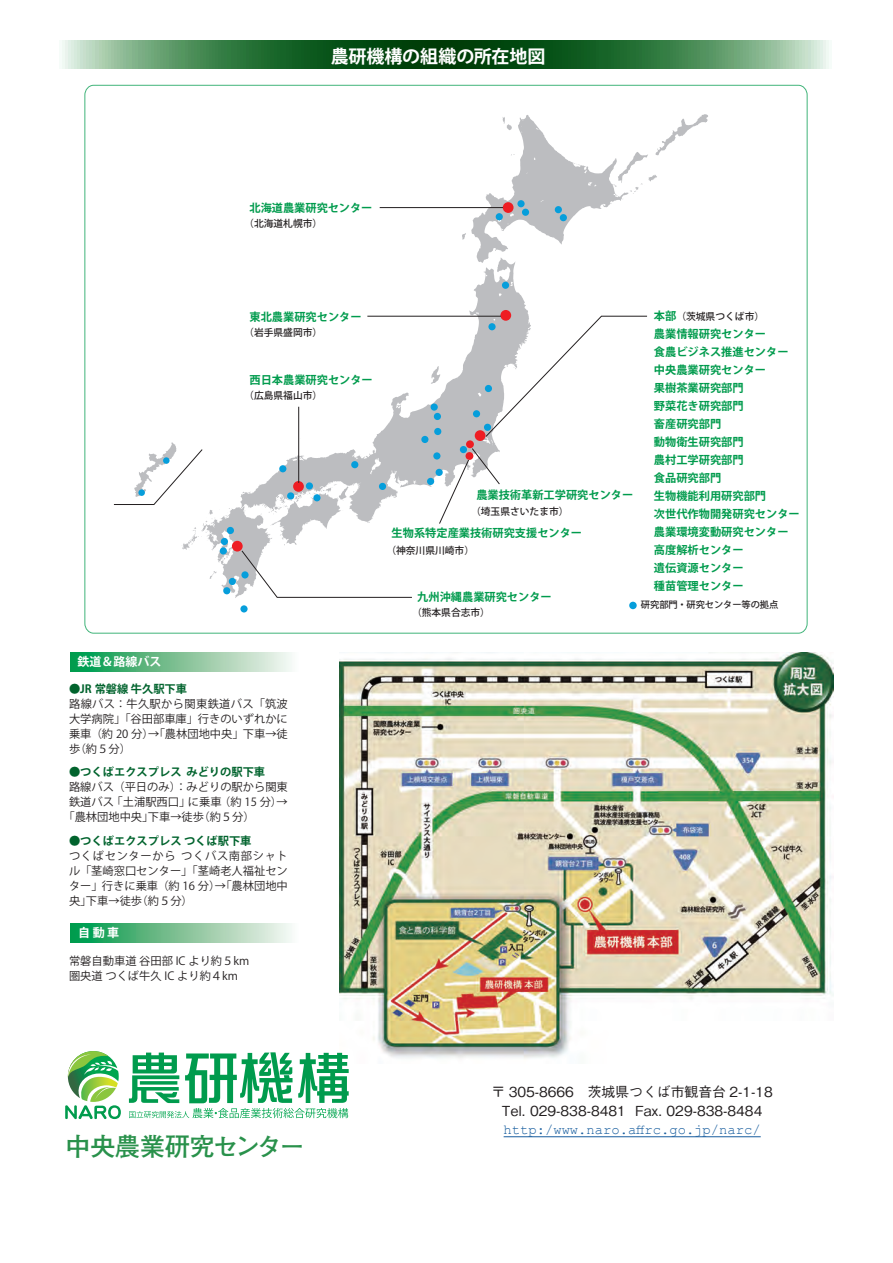
<style>
.page{position:relative;width:893px;height:1263px;background:#fff}
.page>*{position:absolute;margin:0;border:0;box-sizing:border-box;transform-origin:0 0}
.t1{font:700 25.5px "Futo Go B101 Pr 6 N";letter-spacing:-.025em;color:#29914b}
.t2{font:700 18px "Koz Go Pro";letter-spacing:-.005em;color:#fff}
.t3{font:500 13.8px/19.2px "Gothic BBB Pr 6 N";color:#231f20;text-align:center}
.t4{font:13.8px "Courier New";color:#175d9e}
.t5{font:700 12px "Koz Go Pro";color:#fff}
.t6{font:11.25px/15px "Koz Go Pro";color:#231f20}
.t7{font:700 11.25px/18px "Koz Go Pro";color:#009b4d}
.t8{font:700 11.25px "Koz Go Pro";color:#01632d}
.t9{font:500 9.75px "Koz Go Pro";color:#231f20}
.t10{font:500 9.3px "Koz Go Pro";letter-spacing:-.005em;color:#231f20}
.s1{color:#01632d}
.s2{font-weight:700;color:#01632d}
.s3{font-weight:700;font-size:11.25px;color:#009b4d}
</style>
<div class="page">
<svg style="left:62px;top:40px;width:767px;height:28px;background:#3f7c4b"></svg>
<svg style="left:182px;top:114px;width:526px;height:484px"></svg>
<div style="left:555px;top:206px;width:7px;height:7px;background:#069edb;border-radius:50%"></div>
<div style="left:560px;top:214px;width:7px;height:7px;background:#069edb;border-radius:50%"></div>
<div style="left:502px;top:282px;width:7px;height:7px;background:#069edb;border-radius:50%"></div>
<div style="left:496px;top:213px;width:7px;height:7px;background:#069edb;border-radius:50%"></div>
<div style="left:517px;top:200px;width:8px;height:7px;background:#069edb;border-radius:50%"></div>
<div style="left:522px;top:209px;width:7px;height:7px;background:#069edb;border-radius:50%"></div>
<div style="left:473px;top:410px;width:7px;height:7px;background:#069edb;border-radius:50%"></div>
<div style="left:434px;top:428px;width:7px;height:7px;background:#069edb;border-radius:50%"></div>
<div style="left:460px;top:446px;width:7px;height:7px;background:#069edb;border-radius:50%"></div>
<div style="left:431px;top:403px;width:7px;height:8px;background:#069edb;border-radius:50%"></div>
<div style="left:436px;top:469px;width:7px;height:7px;background:#069edb;border-radius:50%"></div>
<div style="left:427px;top:478px;width:7px;height:7px;background:#069edb;border-radius:50%"></div>
<div style="left:379px;top:483px;width:7px;height:7px;background:#069edb;border-radius:50%"></div>
<div style="left:351px;top:461px;width:7px;height:7px;background:#069edb;border-radius:50%"></div>
<div style="left:313px;top:494px;width:8px;height:7px;background:#069edb;border-radius:50%"></div>
<div style="left:279px;top:465px;width:7px;height:7px;background:#069edb;border-radius:50%"></div>
<div style="left:227px;top:527px;width:7px;height:7px;background:#069edb;border-radius:50%"></div>
<div style="left:221px;top:538px;width:7px;height:7px;background:#069edb;border-radius:50%"></div>
<div style="left:306px;top:482px;width:7px;height:7px;background:#069edb;border-radius:50%"></div>
<div style="left:421px;top:436px;width:7px;height:7px;background:#069edb;border-radius:50%"></div>
<div style="left:433px;top:452px;width:7px;height:7px;background:#069edb;border-radius:50%"></div>
<div style="left:434px;top:413px;width:7px;height:7px;background:#069edb;border-radius:50%"></div>
<div style="left:240px;top:605px;width:8px;height:7px;background:#069edb;border-radius:50%"></div>
<div style="left:229px;top:578px;width:7px;height:7px;background:#069edb;border-radius:50%"></div>
<div style="left:287px;top:492px;width:7px;height:7px;background:#069edb;border-radius:50%"></div>
<div style="left:220px;top:547px;width:7px;height:7px;background:#069edb;border-radius:50%"></div>
<div style="left:223px;top:587px;width:7px;height:7px;background:#069edb;border-radius:50%"></div>
<div style="left:500px;top:310px;width:11px;height:11px;background:#ee1d23;border-radius:50%"></div>
<div style="left:503px;top:202px;width:11px;height:11px;background:#ee1d23;border-radius:50%"></div>
<div style="left:475px;top:430px;width:10px;height:11px;background:#ee1d23;border-radius:50%"></div>
<div style="left:466px;top:440px;width:8px;height:8px;background:#ee1d23;border-radius:50%"></div>
<div style="left:293px;top:481px;width:11px;height:11px;background:#ee1d23;border-radius:50%"></div>
<div style="left:232px;top:541px;width:11px;height:10px;background:#ee1d23;border-radius:50%"></div>
<hr style="left:298px;top:407px;width:1px;height:76px;background:#231f20">
<svg style="left:241px;top:550px;width:171px;height:48px"></svg>
<svg style="left:485px;top:316px;width:162px;height:121px"></svg>
<hr style="left:367px;top:316px;width:134px;height:1px;background:#231f20">
<svg style="left:439px;top:448px;width:61px;height:76px"></svg>
<hr style="left:380px;top:207px;width:123px;height:1px;background:#231f20">
<div style="left:629px;top:602px;width:8px;height:7px;background:#069edb;border-radius:50%"></div>
<svg style="left:113px;top:442px;width:90px;height:63px"></svg>
<div style="left:163px;top:457px;width:7px;height:7px;background:#069edb;border-radius:50%"></div>
<div style="left:138px;top:489px;width:7px;height:7px;background:#069edb;border-radius:50%"></div>
<svg style="left:71px;top:652px;width:221px;height:19px;background:#7cc499"></svg>
<svg style="left:71px;top:923px;width:221px;height:19px;background:#7cc499"></svg>
<img style="left:340px;top:652px;width:493px;height:407px">
<svg style="left:65px;top:1051px;width:56px;height:68px"></svg>
<svg style="left:129px;top:1052px;width:220px;height:66px"></svg>
<hr style="left:504px;top:1136px;width:257px;height:1px;background:#175d9e">
<h2 class="t2" style="left:331px;top:45px;width:216px">農研機構の組織の所在地図</h2>
<p class="t7" style="left:250px;top:200px;width:124px">北海道農業研究センター</p>
<p class="t9" style="left:244px;top:217px;width:79px">（北海道札幌市）</p>
<p class="t7" style="left:250px;top:308px;width:114px">東北農業研究センター</p>
<p class="t9" style="left:244px;top:326px;width:79px">（岩手県盛岡市）</p>
<p class="t7" style="left:250px;top:372px;width:125px">西日本農業研究センター</p>
<p class="t9" style="left:244px;top:389px;width:79px">（広島県福山市）</p>
<p class="t5" style="left:78px;top:654px;width:85px">鉄道＆路線バス</p>
<p class="t8" style="left:69px;top:681px;width:120px">●JR 常磐線 牛久駅下車</p>
<p class="t6" style="left:69px;top:696px;width:220px;text-align:justify">路線バス：牛久駅から関東鉄道バス「筑波大学病院」「谷田部車庫」行きのいずれかに乗車（約 20 分）→「農林団地中央」下車→徒歩（約５分）</p>
<p class="t8" style="left:69px;top:765px;width:198px">●つくばエクスプレス みどりの駅下車</p>
<p class="t6" style="left:69px;top:780px;width:220px">路線バス（平日のみ）：みどりの駅から関東</p>
<p class="t6" style="left:69px;top:795px;width:220px">鉄道バス「土浦駅西口」に乗車（約 15 分）→</p>
<p class="t6" style="left:63px;top:810px;width:193px">「農林団地中央」下車→徒歩（約５分）</p>
<p class="t6" style="left:69px;top:833px;width:220px"><span class="s1">●</span><span class="s2">つくばエクスプレス つくば駅下車<br></span>つくばセンターからつくバス南部シャトル「茎崎窓口センター」「茎崎老人福祉センター」行きに乗車（約 16 分）→「農林団地中央」下車→徒歩（約５分）</p>
<p class="t5" style="left:78px;top:925px;width:43px">自 動 車</p>
<p class="t6" style="left:69px;top:953px;width:182px">常磐自動車道 谷田部 IC より約５km圏央道 つくば牛久 IC より約４km</p>
<p class="t7" style="left:476px;top:486px;width:158px">農業技術革新工学研究センター</p>
<p class="t9" style="left:471px;top:505px;width:99px">（埼玉県さいたま市）</p>
<p class="t7" style="left:392px;top:525px;width:192px">生物系特定産業技術研究支援センター</p>
<p class="t9" style="left:386px;top:544px;width:89px">（神奈川県川崎市）</p>
<p class="t7" style="left:417px;top:588px;width:136px">九州沖縄農業研究センター</p>
<p class="t9" style="left:412px;top:606px;width:79px">（熊本県合志市）</p>
<p class="t9" style="left:654px;top:310px;width:112px"><span class="s3">本部</span>（茨城県つくば市）</p>
<p class="t7" style="left:654px;top:326px;width:147px">農業情報研究センター<br>食農ビジネス推進センター中央農業研究センター<br>果樹茶業研究部門<br>野菜花き研究部門<br>畜産研究部門<br>動物衛生研究部門<br>農村工学研究部門<br>食品研究部門<br>生物機能利用研究部門<br>次世代作物開発研究センター農業環境変動研究センター高度解析センター<br>遺伝資源センター<br>種苗管理センター</p>
<p class="t10" style="left:641px;top:599px;width:139px">研究部門・研究センター等の拠点</p>
<h1 class="t1" style="left:65px;top:1126px;width:241px">中央農業研究センター</h1>
<p class="t3" style="left:491px;top:1081px;width:283px">〒 305-8666　茨城県つくば市観音台 2-1-18<br>Tel. 029-838-8481 Fax. 029-838-8484</p>
<p class="t4" style="left:504px;top:1121px;width:259px">http:/www.naro.affrc.go.jp/narc/</p>
</div>
